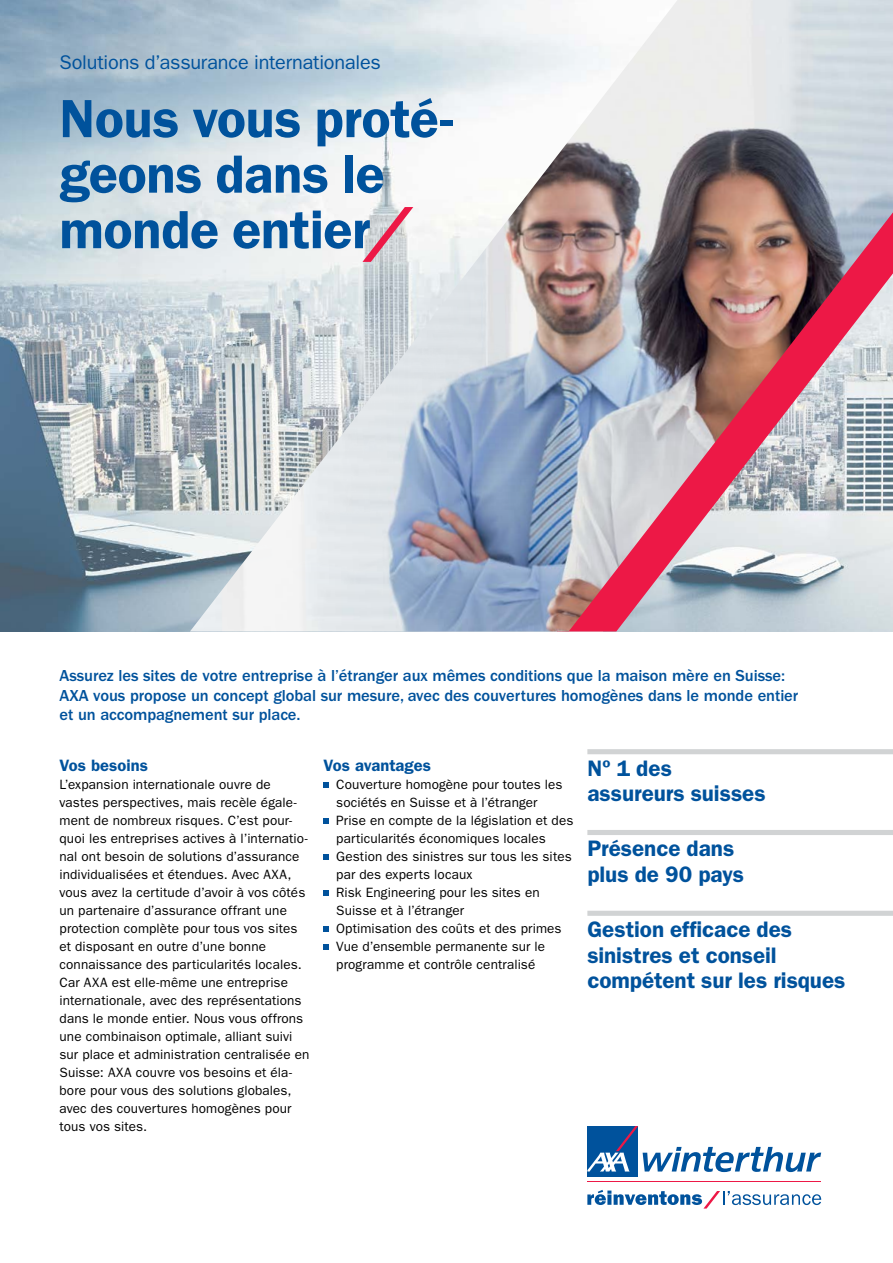
<style>
.page{position:relative;width:893px;height:1263px;background:#fff}
.page>*{position:absolute;margin:0;border:0;box-sizing:border-box;transform-origin:0 0}
.t1{font:600 54px/55.5px "ITC Franklin Gothic Std";letter-spacing:-.005em;color:#00529c}
.t2{font:600 22.5px/25.5px "ITC Franklin Gothic Std";color:#00529c}
.t3{font:19.8px "ITC Franklin Gothic Std";letter-spacing:-.01em;color:#00529c}
.t4{font:500 16.5px/19.5px "ITC Franklin Gothic Std";letter-spacing:-.005em;color:#00529c}
.t5{font:600 16.5px "ITC Franklin Gothic Std";color:#00529c}
.t6{font:13.5px/18px "ITC Franklin Gothic Std";letter-spacing:.01em;color:#000}
.s1{font-family:"AXA Switch";font-weight:400;font-style:italic;color:#ed1846}
</style>
<div class="page">
<img style="left:0;top:0;width:190px;height:631px">
<svg style="left:323px;top:782px;width:6px;height:5px"></svg>
<svg style="left:323px;top:818px;width:6px;height:5px"></svg>
<svg style="left:323px;top:854px;width:6px;height:5px"></svg>
<svg style="left:323px;top:890px;width:6px;height:5px"></svg>
<svg style="left:323px;top:926px;width:6px;height:5px"></svg>
<svg style="left:323px;top:944px;width:6px;height:5px"></svg>
<div style="left:587px;top:1126px;width:51px;height:51px;background:#00529c"></div>
<hr style="left:587px;top:1181px;width:234px;height:1px;background:#ed1846">
<svg style="left:587px;top:1126px;width:234px;height:46px"></svg>
<svg style="left:587px;top:1190px;width:234px;height:18px"></svg>
<div style="left:587px;top:749px;width:306px;height:5px;background:#d1d3d4"></div>
<div style="left:587px;top:830px;width:306px;height:5px;background:#d1d3d4"></div>
<div style="left:587px;top:911px;width:306px;height:5px;background:#d1d3d4"></div>
<img style="left:190px;top:0;width:703px;height:631px">
<h3 class="t3" style="left:60px;top:51px;width:323px">Solutions d’assurance internationales</h3>
<h1 class="t1" style="left:60px;top:91px;width:395px">Nous vous proté&shy;geons dans le monde entier<span class="s1">/</span></h1>
<p class="t4" style="left:60px;top:666px;width:740px">Assurez les sites de votre entreprise à l’étranger aux mêmes conditions que la maison mère en Suisse:<br>AXA vous propose un concept global sur mesure, avec des couvertures homogènes dans le monde entier et un accompagnement sur place.</p>
<p class="t5" style="left:60px;top:756px;width:90px">Vos besoins</p>
<p class="t6" style="left:60px;top:776px;width:251px">L’expansion internationale ouvre de vastes perspectives, mais recèle égale&shy;ment de nombreux risques. C’est pour&shy;quoi les entreprises actives à l’internatio&shy;nal ont besoin de solutions d’assurance individualisées et étendues. Avec AXA, vous avez la certitude d’avoir à vos côtés un partenaire d’assurance offrant une protection complète pour tous vos sites et disposant en outre d’une bonne connaissance des particularités locales.<br>Car AXA est elle-même une entreprise internationale, avec des représentations dans le monde entier. Nous vous offrons une combinaison optimale, alliant suivi sur place et administration centralisée en Suisse: AXA couvre vos besoins et éla&shy;bore pour vous des solutions globales, avec des couvertures homogènes pour tous vos sites.</p>
<h2 class="t2" style="left:587px;top:755px;width:180px">Nº 1 des assureurs suisses</h2>
<h2 class="t2" style="left:587px;top:836px;width:158px">Présence dans plus de 90 pays</h2>
<h2 class="t2" style="left:587px;top:916px;width:260px">Gestion efficace des sinistres et conseil compétent sur les risques</h2>
<p class="t5" style="left:323px;top:756px;width:109px">Vos avantages</p>
<p class="t6" style="left:336px;top:776px;width:239px">Couverture homogène pour toutes les sociétés en Suisse et à l’étranger<br>Prise en compte de la législation et des particularités économiques locales Gestion des sinistres sur tous les sites par des experts locaux<br>Risk Engineering pour les sites en Suisse et à l’étranger<br>Optimisation des coûts et des primes Vue d’ensemble permanente sur le programme et contrôle centralisé</p>
</div>
